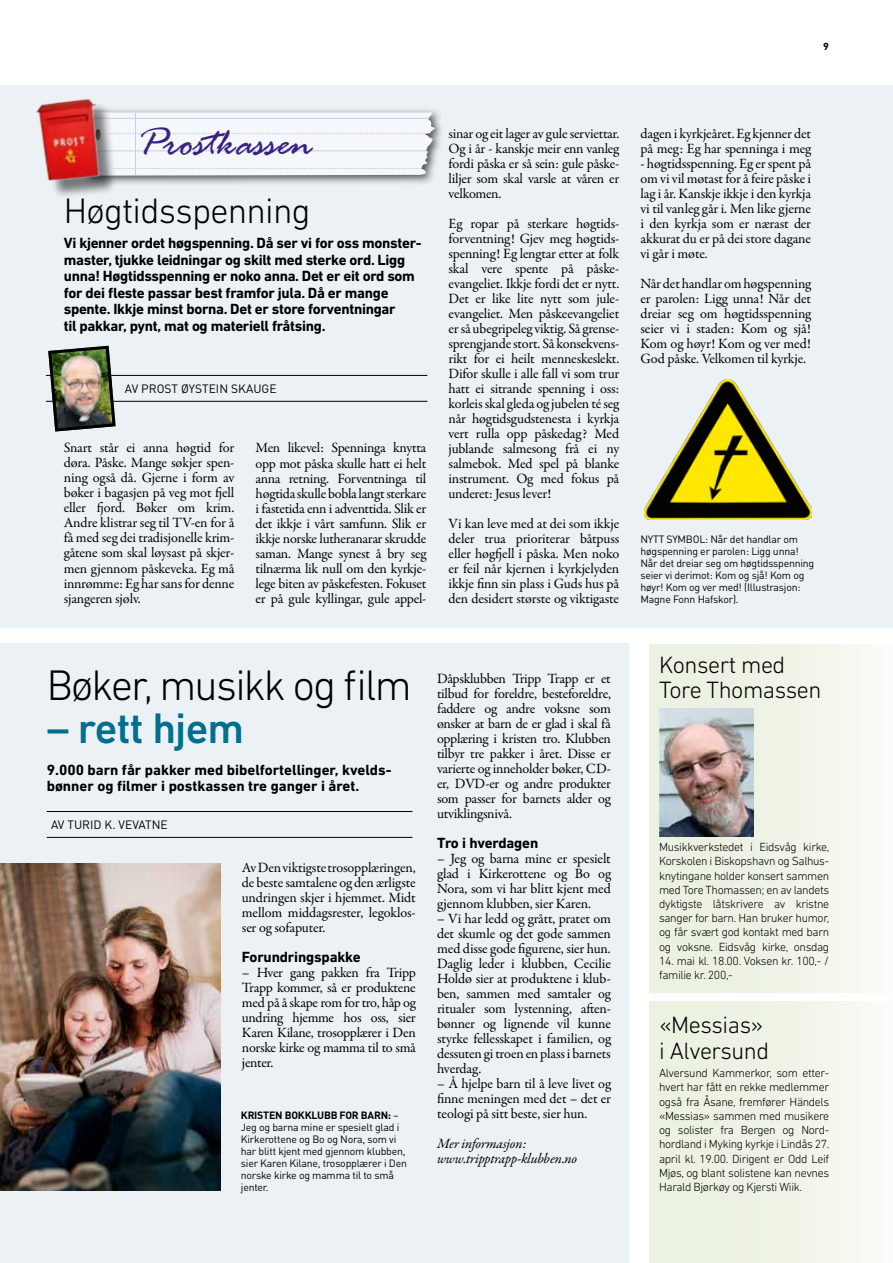
<style>
.page{position:relative;width:893px;height:1263px;background:#fff}
.page>*{position:absolute;margin:0;border:0;box-sizing:border-box;transform-origin:0 0}
.t1{font:300 43.5px "DIN Next LT Pro";letter-spacing:-.04em;color:#000}
.t2{font:500 43.5px "DIN Next LT Pro";letter-spacing:-.02em;color:#026f8f}
.t3{font:italic 42.6px "Rage";color:#3a2282}
.t4{font:300 36px "DIN Next LT Pro";letter-spacing:-.02em;color:#000}
.t5{font:300 24px/25.5px "DIN Next LT Pro";letter-spacing:-.02em;color:#000}
.t6{font:700 15px/16.5px "DIN Next LT Pro";letter-spacing:-.02em;color:#000}
.t7{font:700 15px/16.5px "DIN Next LT Pro";color:#000}
.t8{font:14.25px/15px "Garamond Premr Pro";letter-spacing:-.015em;color:#000;text-align:justify}
.t9{font:italic 14.25px/15px "Garamond Premr Pro";letter-spacing:-.015em;color:#000}
.t10{font:300 12px/14.2px "DIN Next LT Pro";letter-spacing:-.03em;color:#000;text-align:justify}
.t11{font:12px "DIN";color:#000}
.t12{font:10.5px/12px "DIN";letter-spacing:-.02em;color:#000}
.t13{font:700 10.5px "DIN Next LT Pro";color:#000}
.s1{font-weight:700}
</style>
<div class="page">
<svg style="left:360px;top:627px;width:316px;height:133px"></svg>
<svg style="left:547px;top:627px;width:10px;height:7px"></svg>
<svg style="left:640px;top:749px;width:9px;height:6px"></svg>
<svg style="left:643px;top:674px;width:6px;height:6px"></svg>
<div style="left:0;top:644px;width:628px;height:619px;background:#ecf1f5"></div>
<div style="left:0;top:85px;width:893px;height:542px;background:#ecf1f5"></div>
<div style="left:649px;top:1001px;width:244px;height:262px;background:linear-gradient(to right,#e9f0dd,#f7faf4)"></div>
<svg style="left:36px;top:98px;width:406px;height:98px"></svg>
<hr style="left:46px;top:375px;width:381px;height:1px;background:#000">
<hr style="left:46px;top:401px;width:381px;height:1px;background:#000">
<svg style="left:0;top:345px;width:132px;height:299px"></svg>
<img style="left:645px;top:380px;width:166px;height:139px">
<hr style="left:47px;top:811px;width:365px;height:1px;background:#000">
<hr style="left:47px;top:837px;width:365px;height:1px;background:#000">
<img style="left:0;top:863px;width:221px;height:328px">
<div style="left:649px;top:644px;width:244px;height:348px;background:#ecf2e2"></div>
<img style="left:659px;top:708px;width:94px;height:129px">
<p class="t13" style="left:823px;top:41px;width:7px">9</p>
<h2 class="t3" style="left:137px;top:120px;width:177px">Prostkassen</h2>
<h3 class="t4" style="left:64px;top:190px;width:248px">Høgtidsspenning</h3>
<p class="t6" style="left:64px;top:235px;width:358px">Vi kjenner ordet høgspenning. Då ser vi for oss monster&shy;master, tjukke leidningar og skilt med sterke ord. Ligg unna! Høgtidsspenning er noko anna. Det er eit ord som for dei fleste passar best framfor jula. Då er mange spente. Ikkje minst borna. Det er store forventningar<br>til pakkar, pynt, mat og materiell fråtsing.</p>
<p class="t11" style="left:125px;top:381px;width:153px">AV PROST ØYSTEIN SKAUGE</p>
<p class="t8" style="left:64px;top:441px;width:172px">Snart står ei anna høgtid for døra. Påske. Mange søkjer spen&shy;ning også då. Gjerne i form av bøker i bagasjen på veg mot fjell eller fjord. Bøker om krim.<br>Andre klistrar seg til TV-en for å få med seg dei tradisjonelle krim&shy;gåtene som skal løysast på skjer&shy;men gjennom påskeveka. Eg må innrømme: Eg har sans for denne sjangeren sjølv.</p>
<p class="t8" style="left:256px;top:441px;width:172px">Men likevel: Spenninga knytta opp mot påska skulle hatt ei helt anna retning. Forventninga til høgtida skulle bobla langt sterkare i fastetida enn i adventtida. Slik er det ikkje i vårt samfunn. Slik er ikkje norske lutheranarar skrudde saman. Mange synest å bry seg tilnærma lik null om den kyrkje&shy;lege biten av påskefesten. Fokuset er på gule kyllingar, gule appel-</p>
<p class="t8" style="left:449px;top:126px;width:172px">sinar og eit lager av gule serviettar.<br>Og i år - kanskje meir enn vanleg fordi påska er så sein: gule påske&shy;liljer som skal varsle at våren er velkomen.</p>
<p class="t8" style="left:449px;top:216px;width:172px">Eg ropar på sterkare høgtids&shy;forventning! Gjev meg høgtids&shy;spenning! Eg lengtar etter at folk skal vere spente på påske&shy;evangeliet. Ikkje fordi det er nytt.<br>Det er like lite nytt som jule&shy;evangeliet. Men påskeevangeliet er så ubegripeleg viktig. Så grense&shy;sprengjande stort. Så konsekvens&shy;rikt for ei heilt menneskeslekt.<br>Difor skulle i alle fall vi som trur hatt ei sitrande spenning i oss: korleis skal gleda og jubelen té seg når høgtidsgudstenesta i kyrkja vert rulla opp påskedag? Med jublande salmesong frå ei ny salmebok. Med spel på blanke instrument. Og med fokus på underet: Jesus lever!</p>
<p class="t8" style="left:449px;top:516px;width:172px">Vi kan leve med at dei som ikkje deler trua prioriterar båtpuss eller høgfjell i påska. Men noko er feil når kjernen i kyrkjelyden ikkje finn sin plass i Guds hus på den desidert største og viktigaste</p>
<h1 class="t1" style="left:47px;top:660px;width:367px">Bøker, musikk og film</h1>
<h1 class="t2" style="left:47px;top:703px;width:199px">– rett hjem</h1>
<p class="t7" style="left:47px;top:761px;width:345px">9.000 barn får pakker med bibelfortellinger, kvelds&shy;bønner og filmer i postkassen tre ganger i året.</p>
<p class="t11" style="left:51px;top:817px;width:31px">Av Turid</p>
<p class="t11" style="left:105px;top:817px;width:29px">K. Vevatne</p>
<p class="t8" style="left:242px;top:860px;width:175px">Av Den viktigste trosopplæringen, de beste samtalene og den ærligste undringen skjer i hjemmet. Midt mellom middagsrester, legoklos&shy;ser og sofaputer.</p>
<p class="t6" style="left:242px;top:949px;width:120px">Forundringspakke</p>
<p class="t8" style="left:242px;top:965px;width:175px">– Hver gang pakken fra Tripp Trapp kommer, så er produktene med på å skape rom for tro, håp og undring hjemme hos oss, sier Karen Kilane, trosopplærer i Den norske kirke og mamma til to små jenter.</p>
<p class="t12" style="left:241px;top:1109px;width:168px"><span class="s1">KRISTEN BOKKLUBB FOR BARN:</span> –<br>Jeg og barna mine er spesielt glad i<br>Kirkerottene og Bo og Nora, som vi har blitt kjent med gjennom klubben, sier Karen Kilane, trosopplærer i Den norske kirke og mamma til to små jenter.</p>
<p class="t8" style="left:437px;top:671px;width:175px">Dåpsklubben Tripp Trapp er et tilbud for foreldre, besteforeldre, faddere og andre voksne som ønsker at barn de er glad i skal få opplæring i kristen tro. Klubben tilbyr tre pakker i året. Disse er varierte og inneholder bøker, CD&shy;er, DVD-er og andre produkter som passer for barnets alder og utviklingsnivå.</p>
<p class="t6" style="left:437px;top:834px;width:103px">Tro i hverdagen</p>
<p class="t8" style="left:437px;top:851px;width:175px">– Jeg og barna mine er spesielt glad i Kirkerottene og Bo og Nora, som vi har blitt kjent med gjennom klubben, sier Karen.</p>
<p class="t8" style="left:437px;top:911px;width:175px">– Vi har ledd og grått, pratet om det skumle og det gode sammen med disse gode figurene, sier hun.<br>Daglig leder i klubben, Cecilie Holdø sier at produktene i klub&shy;ben, sammen med samtaler og ritualer som lystenning, aften&shy;bønner og lignende vil kunne styrke fellesskapet i familien, og dessuten gi troen en plass i barnets hverdag.</p>
<p class="t8" style="left:437px;top:1076px;width:175px">– Å hjelpe barn til å leve livet og finne meningen med det – det er teologi på sitt beste, sier hun.</p>
<p class="t9" style="left:437px;top:1136px;width:142px">Mer informasjon: www.tripptrapp-klubben.no</p>
<p class="t8" style="left:640px;top:126px;width:172px">dagen i kyrkjeåret. Eg kjenner det på meg: Eg har spenninga i meg</p>
<p class="t8" style="left:640px;top:156px;width:172px">- høgtidsspenning. Eg er spent på om vi vil møtast for å feire påske i lag i år. Kanskje ikkje i den kyrkja vi til vanleg går i. Men like gjerne i den kyrkja som er nærast der akkurat du er på dei store dagane vi går i møte.</p>
<p class="t8" style="left:640px;top:276px;width:172px">Når det handlar om høgspenning er parolen: Ligg unna! Når det dreiar seg om høgtidsspenning seier vi i staden: Kom og sjå!<br>Kom og høyr! Kom og ver med!<br>God påske. Velkomen til kyrkje.</p>
<p class="t12" style="left:640px;top:533px;width:175px">NYTT SYMBOL: Når det handlar om høgspenning er parolen: Ligg unna!<br>Når det dreiar seg om høgtidsspenning seier vi derimot: Kom og sjå! Kom og høyr! Kom og ver med! (Illustrasjon:<br>Magne Fonn Hafskor).</p>
<h3 class="t5" style="left:659px;top:652px;width:164px">Konsert med<br>Tore Thomassen</h3>
<p class="t10" style="left:659px;top:840px;width:172px">Musikkverkstedet i Eidsvåg kirke, Korskolen i Biskopshavn og Salhus&shy;knytingane holder konsert sammen med Tore Thomassen; en av landets dyktigste låtskrivere av kristne sanger for barn. Han bruker humor, og får svært god kontakt med barn og voksne. Eidsvåg kirke, onsdag</p>
<p class="t10" style="left:659px;top:954px;width:172px">14. mai kl. 18.00. Voksen kr. 100,- / familie kr. 200,-</p>
<h3 class="t5" style="left:659px;top:1012px;width:112px">«Messias» i Alversund</h3>
<p class="t10" style="left:659px;top:1066px;width:172px">Alversund Kammerkor, som etter&shy;hvert har fått en rekke medlemmer også fra Åsane, fremfører Händels «Messias» sammen med musikere og solister fra Bergen og Nord&shy;hordland i Myking kyrkje i Lindås 27. april kl. 19.00. Dirigent er Odd Leif Mjøs, og blant solistene kan nevnes Harald Bjørkøy og Kjersti Wiik.</p>
</div>
